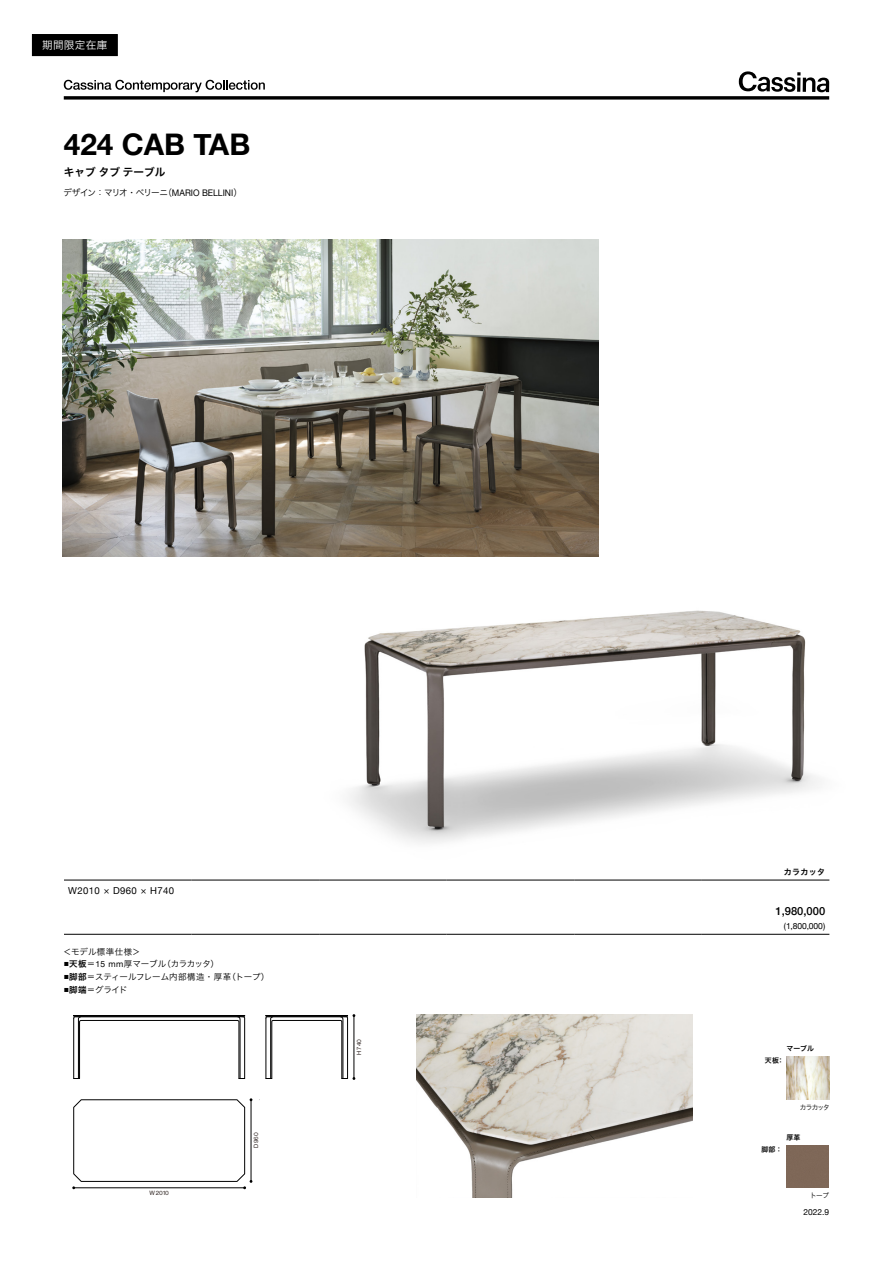
<style>
.page{position:relative;width:893px;height:1263px;background:#fff}
.page>*{position:absolute;margin:0;border:0;box-sizing:border-box;transform-origin:0 0}
.t1{font:700 29.7px "Helvetica Neue";color:#000}
.t2{font:500 11.1px "Helvetica Neue";color:#000}
.t3{font:10.65px "Hira Kaku Pro W6";color:#000}
.t4{font:10.65px "Hira Kaku Pro W3";letter-spacing:.03em;color:#fff}
.t5{font:9.6px "Helvetica Neue";letter-spacing:.04em;color:#000}
.t6{font:9px "Hira Kaku Pro W3";letter-spacing:-.1em;color:#000;scale:.95 1}
.t7{font:8.55px "Hira Kaku Pro W3";letter-spacing:-.01em;color:#000}
.t8{font:8.55px "Hira Kaku Pro W3";letter-spacing:-.04em;color:#000}
.t9{font:8.55px "Helvetica Neue";letter-spacing:-.01em;color:#000}
.t10{font:8.55px "Hira Kaku Pro W3";letter-spacing:.04em;color:#000}
.t11{font:8.4px "Helvetica Neue";color:#000}
.t12{font:7.95px "Hira Kaku Pro W6";letter-spacing:.05em;color:#000}
.t13{font:6.9px "Hira Kaku Pro W6";letter-spacing:.03em;color:#000}
.t14{font:6.9px "Hira Kaku Pro W3";letter-spacing:-.085em;color:#000;scale:.95 1}
.t15{font:6px "N Haas Grotesk DS Pro 55 Rg";color:#221714}
.s1{font-family:"Helvetica Neue"}
.s2{font-family:"Hira Kaku Pro W3"}
.s3{font-family:"Hira Kaku Pro W6";font-size:5.25px}
.s4{font-family:"Hira Kaku Pro W6"}
</style>
<div class="page">
<svg style="left:32px;top:34px;width:85px;height:22px"></svg>
<div style="left:33px;top:35px;width:84px;height:20px;border:1px solid #000"></div>
<hr style="left:64px;top:880px;width:128px;height:1px;background:#000">
<hr style="left:192px;top:880px;width:127px;height:1px;background:#000">
<hr style="left:319px;top:880px;width:128px;height:1px;background:#000">
<hr style="left:447px;top:880px;width:127px;height:1px;background:#000">
<hr style="left:574px;top:880px;width:128px;height:1px;background:#000">
<hr style="left:702px;top:880px;width:127px;height:1px;background:#000">
<hr style="left:64px;top:934px;width:128px;height:1px;background:#000">
<hr style="left:192px;top:934px;width:127px;height:1px;background:#000">
<hr style="left:319px;top:934px;width:128px;height:1px;background:#000">
<hr style="left:447px;top:934px;width:127px;height:1px;background:#000">
<hr style="left:574px;top:934px;width:128px;height:1px;background:#000">
<hr style="left:702px;top:934px;width:127px;height:1px;background:#000">
<img style="left:787px;top:1057px;width:42px;height:42px">
<div style="left:787px;top:1146px;width:42px;height:42px;background:#7e6757"></div>
<svg style="left:72px;top:1098px;width:180px;height:91px"></svg>
<svg style="left:73px;top:1015px;width:172px;height:64px"></svg>
<svg style="left:265px;top:1014px;width:90px;height:66px"></svg>
<img style="left:291px;top:556px;width:530px;height:288px">
<img style="left:63px;top:239px;width:536px;height:317px">
<img style="left:417px;top:1014px;width:275px;height:184px">
<svg style="left:64px;top:96px;width:765px;height:4px;background:#252525"></svg>
<svg style="left:739px;top:71px;width:90px;height:21px"></svg>
<svg style="left:64px;top:80px;width:201px;height:12px"></svg>
<p class="t4" style="left:42px;top:36px;width:67px">期間限定在庫</p>
<h1 class="t1" style="left:64px;top:121px;width:188px">424 CAB TAB</h1>
<p class="t3" style="left:64px;top:162px;width:103px">キャブタブテーブル</p>
<p class="t6" style="left:64px;top:184px;width:189px">デザイン：マリオ・ベリーニ（<span class="s1">MARIO BELLINI</span>）</p>
<p class="t5" style="left:68px;top:884px;width:107px">W2010 <span class="s2">×</span> D960 <span class="s2">×</span> H740</p>
<p class="t10" style="left:63px;top:944px;width:87px">＜モデル標準仕様＞　</p>
<p class="t8" style="left:64px;top:957px;width:157px"><span class="s3">■</span><span class="s4">天板</span>＝<span class="s1">15 mm</span>厚マーブル（カラカッタ）</p>
<p class="t7" style="left:64px;top:969px;width:207px"><span class="s3">■</span><span class="s4">脚部</span>＝スティールフレーム内部構造・厚革（トープ）</p>
<p class="t7" style="left:64px;top:982px;width:65px"><span class="s3">■</span><span class="s4">脚端</span>＝グライド</p>
<p class="t15" style="left:150px;top:1189px;width:21px">W 2010</p>
<p class="t15" style="left:253px;top:1148px;width:17px;rotate:-90deg">D 960</p>
<p class="t15" style="left:356px;top:1055px;width:17px;rotate:-90deg">H 740</p>
<p class="t12" style="left:784px;top:865px;width:43px">カラカッタ</p>
<p class="t2" style="left:776px;top:902px;width:51px">1,980,000</p>
<p class="t9" style="left:784px;top:919px;width:43px">(1,800,000)</p>
<p class="t13" style="left:786px;top:1042px;width:29px">マーブル</p>
<p class="t13" style="left:765px;top:1054px;width:21px">天板：</p>
<p class="t14" style="left:800px;top:1101px;width:33px">カラカッタ</p>
<p class="t13" style="left:786px;top:1131px;width:16px">厚革</p>
<p class="t13" style="left:761px;top:1143px;width:23px">脚部：</p>
<p class="t14" style="left:810px;top:1189px;width:21px">トープ</p>
<p class="t11" style="left:803px;top:1206px;width:27px">2022.9</p>
</div>
